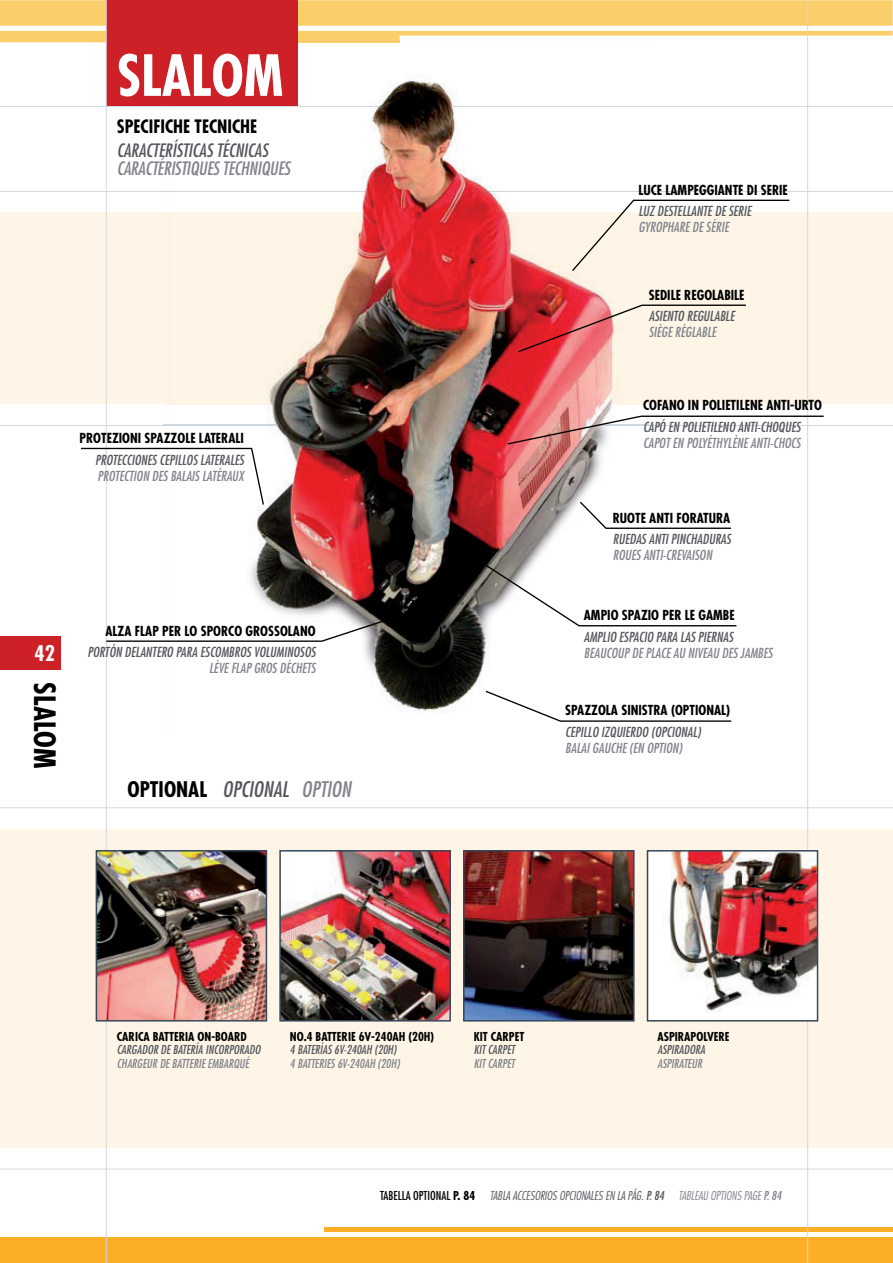
<style>
.page{position:relative;width:893px;height:1263px;background:#fff}
.page>*{position:absolute;margin:0;border:0;box-sizing:border-box;transform-origin:0 0}
.t1{font:700 condensed 55.2px "Futura";color:#fff}
.t2{font:700 condensed 28.65px "Futura";color:#000}
.t3{font:700 condensed 21px "Futura";color:#000}
.t4{font:700 condensed 21px "Futura";color:#fff}
.t5{font:italic condensed 18px "Futura";letter-spacing:-.01em;color:#81848b}
.t6{font:italic condensed 18px "Futura";color:#54575c}
.t7{font:700 condensed 18px "Futura";color:#000}
.t8{font:italic condensed 13.5px "Futura";color:#54575c}
.t9{font:700 condensed 13.5px "Futura";color:#000}
.t10{font:italic condensed 13.5px "Futura";color:#81848b}
.t11{font:italic 300 condensed 12px "Futura";color:#54575c}
.t12{font:700 condensed 12px "Futura";color:#000}
.t13{font:italic condensed 12px "Futura";color:#54575c}
.t14{font:italic condensed 12px "Futura";color:#81848b}
.s1{font-weight:400;font-style:italic;color:#54575c}
.s2{font-weight:400;font-style:italic;color:#81848b}
.s3{font-weight:400;font-style:normal;color:#000}
.s4{font-weight:700;font-style:normal;color:#000}
.s5{font-weight:400}
.s6{color:#81848b}
.s7{font-weight:400;color:#81848b}
</style>
<div class="page">
<div style="left:0;top:829px;width:893px;height:319px;background:#fef5e7"></div>
<div style="left:0;top:1237px;width:893px;height:26px;background:#fbaf27"></div>
<div style="left:324px;top:1227px;width:569px;height:5px;background:#fbaf27"></div>
<svg style="left:0;top:0;width:893px;height:42px"></svg>
<div style="left:0;top:213px;width:893px;height:191px;background:#fef5e7"></div>
<div style="left:106px;top:0;width:192px;height:107px;background:#cd2027"></div>
<hr style="left:0;top:425px;width:893px;height:1px;background:#d1d8df">
<hr style="left:0;top:807px;width:893px;height:1px;background:#d1d8df">
<hr style="left:0;top:106px;width:893px;height:1px;background:#d1d8df">
<hr style="left:0;top:1169px;width:893px;height:1px;background:#d1d8df">
<hr style="left:0;top:191px;width:893px;height:1px;background:#d1d8df">
<hr style="left:106px;top:0;width:1px;height:1263px;background:#d1d8df">
<hr style="left:807px;top:0;width:1px;height:1263px;background:#d1d8df">
<div style="left:0;top:636px;width:60px;height:34px;background:#cd2027"></div>
<img style="left:163px;top:39px;width:486px;height:674px">
<img style="left:298px;top:39px;width:101px;height:3px">
<img style="left:163px;top:213px;width:486px;height:191px">
<img style="left:163px;top:39px;width:135px;height:67px">
<img style="left:163px;top:425px;width:343px;height:1px">
<img style="left:163px;top:106px;width:486px;height:1px">
<img style="left:163px;top:191px;width:486px;height:1px">
<svg style="left:506px;top:415px;width:318px;height:31px"></svg>
<svg style="left:105px;top:618px;width:285px;height:25px"></svg>
<svg style="left:517px;top:304px;width:229px;height:49px"></svg>
<svg style="left:81px;top:447px;width:184px;height:59px"></svg>
<svg style="left:470px;top:555px;width:267px;height:72px"></svg>
<svg style="left:571px;top:199px;width:220px;height:74px"></svg>
<svg style="left:578px;top:500px;width:153px;height:30px"></svg>
<img style="left:99px;top:853px;width:165px;height:166px">
<div style="left:96px;top:850px;width:171px;height:172px;border:2px solid #36485b"></div>
<img style="left:282px;top:853px;width:166px;height:166px">
<div style="left:279px;top:850px;width:172px;height:172px;border:2px solid #36485b"></div>
<div style="left:647px;top:851px;width:170px;height:170px;background:#fff"></div>
<img style="left:666px;top:853px;width:149px;height:158px">
<div style="left:647px;top:850px;width:171px;height:172px;border:2px solid #36485b"></div>
<img style="left:466px;top:853px;width:165px;height:166px">
<div style="left:463px;top:850px;width:171px;height:172px;border:2px solid #36485b"></div>
<svg style="left:484px;top:690px;width:248px;height:32px"></svg>
<h1 class="t1" style="left:117px;top:51px;width:168px">SLALOM</h1>
<h3 class="t7" style="left:117px;top:119px;width:142px">SPECIFICHE TECNICHE</h3>
<h3 class="t6" style="left:117px;top:142px;width:153px">CARACTERÍSTICAS TÉCNICAS</h3>
<h3 class="t5" style="left:117px;top:160px;width:175px">CARACTÉRISTIQUES TECHNIQUES</h3>
<p class="t9" style="left:80px;top:432px;width:166px">PROTEZIONI SPAZZOLE LATERALI</p>
<p class="t8" style="left:95px;top:454px;width:150px">PROTECCIONES CEPILLOS LATERALES</p>
<p class="t10" style="left:98px;top:470px;width:148px">PROTECTION DES BALAIS LATÉRAUX</p>
<h3 class="t4" style="left:34px;top:644px;width:22px">42</h3>
<h2 class="t2" style="left:57px;top:682px;width:88px;rotate:90deg">SLALOM</h2>
<p class="t9" style="left:105px;top:625px;width:212px">ALZA FLAP PER LO SPORCO GROSSOLANO</p>
<p class="t8" style="left:88px;top:646px;width:229px">PORTÓN DELANTERO PARA ESCOMBROS VOLUMINOSOS</p>
<p class="t10" style="left:209px;top:662px;width:108px">LÈVE FLAP GROS DÉCHETS</p>
<h3 class="t3" style="left:128px;top:780px;width:225px">OPTIONAL <span class="s1">OPCIONAL</span> <span class="s2">OPTION</span></h3>
<p class="t9" style="left:638px;top:184px;width:151px">LUCE LAMPEGGIANTE DI SERIE</p>
<p class="t8" style="left:638px;top:205px;width:114px">LUZ DESTELLANTE DE SERIE</p>
<p class="t10" style="left:638px;top:221px;width:92px">GYROPHARE DE SÉRIE</p>
<p class="t9" style="left:649px;top:289px;width:97px">SEDILE REGOLABILE</p>
<p class="t8" style="left:649px;top:310px;width:87px">ASIENTO REGULABLE</p>
<p class="t10" style="left:649px;top:326px;width:69px">SIÈGE RÉGLABLE</p>
<p class="t9" style="left:643px;top:399px;width:180px">COFANO IN POLIETILENE ANTI-URTO</p>
<p class="t8" style="left:643px;top:420px;width:159px">CAPÓ EN POLIETILENO ANTI-CHOQUES</p>
<p class="t10" style="left:643px;top:437px;width:159px">CAPOT EN POLYÉTHYLÈNE ANTI-CHOCS</p>
<p class="t9" style="left:613px;top:512px;width:119px">RUOTE ANTI FORATURA</p>
<p class="t8" style="left:613px;top:533px;width:120px">RUEDAS ANTI PINCHADURAS</p>
<p class="t10" style="left:613px;top:549px;width:101px">ROUES ANTI-CREVAISON</p>
<p class="t9" style="left:584px;top:609px;width:152px">AMPIO SPAZIO PER LE GAMBE</p>
<p class="t8" style="left:584px;top:631px;width:151px">AMPLIO ESPACIO PARA LAS PIERNAS</p>
<p class="t10" style="left:584px;top:647px;width:190px">BEAUCOUP DE PLACE AU NIVEAU DES JAMBES</p>
<p class="t9" style="left:565px;top:705px;width:167px">SPAZZOLA SINISTRA (OPTIONAL)</p>
<p class="t8" style="left:565px;top:726px;width:137px">CEPILLO IZQUIERDO (OPCIONAL)</p>
<p class="t10" style="left:565px;top:742px;width:119px">BALAI GAUCHE (EN OPTION)</p>
<p class="t12" style="left:117px;top:1031px;width:132px">CARICA BATTERIA ON-BOARD</p>
<p class="t13" style="left:117px;top:1044px;width:145px">CARGADOR DE BATERÍA INCORPORADO</p>
<p class="t14" style="left:117px;top:1058px;width:134px">CHARGEUR DE BATTERIE EMBARQUÉ</p>
<p class="t12" style="left:290px;top:1031px;width:146px">NO.4 BATTERIE 6V-240AH (20H)</p>
<p class="t13" style="left:290px;top:1045px;width:108px">4 BATERÍAS 6V-240AH (20H)</p>
<p class="t14" style="left:290px;top:1058px;width:111px">4 BATTERIES 6V-240AH (20H)</p>
<p class="t12" style="left:474px;top:1031px;width:52px">KIT CARPET</p>
<p class="t13" style="left:474px;top:1044px;width:43px">KIT CARPET</p>
<p class="t14" style="left:474px;top:1058px;width:43px">KIT CARPET</p>
<p class="t12" style="left:657px;top:1031px;width:74px">ASPIRAPOLVERE</p>
<p class="t13" style="left:657px;top:1044px;width:49px">ASPIRADORA</p>
<p class="t14" style="left:657px;top:1058px;width:46px">ASPIRATEUR</p>
<p class="t11" style="left:380px;top:1191px;width:403px"><span class="s3">TABELLA OPTIONAL</span> <span class="s4">P. 84</span> TABLA ACCESORIOS OPCIONALES EN LA PÁG. <span class="s5">P. 84</span> <span class="s6">TABLEAU OPTIONS PAGE</span> <span class="s7">P. 84</span></p>
</div>
